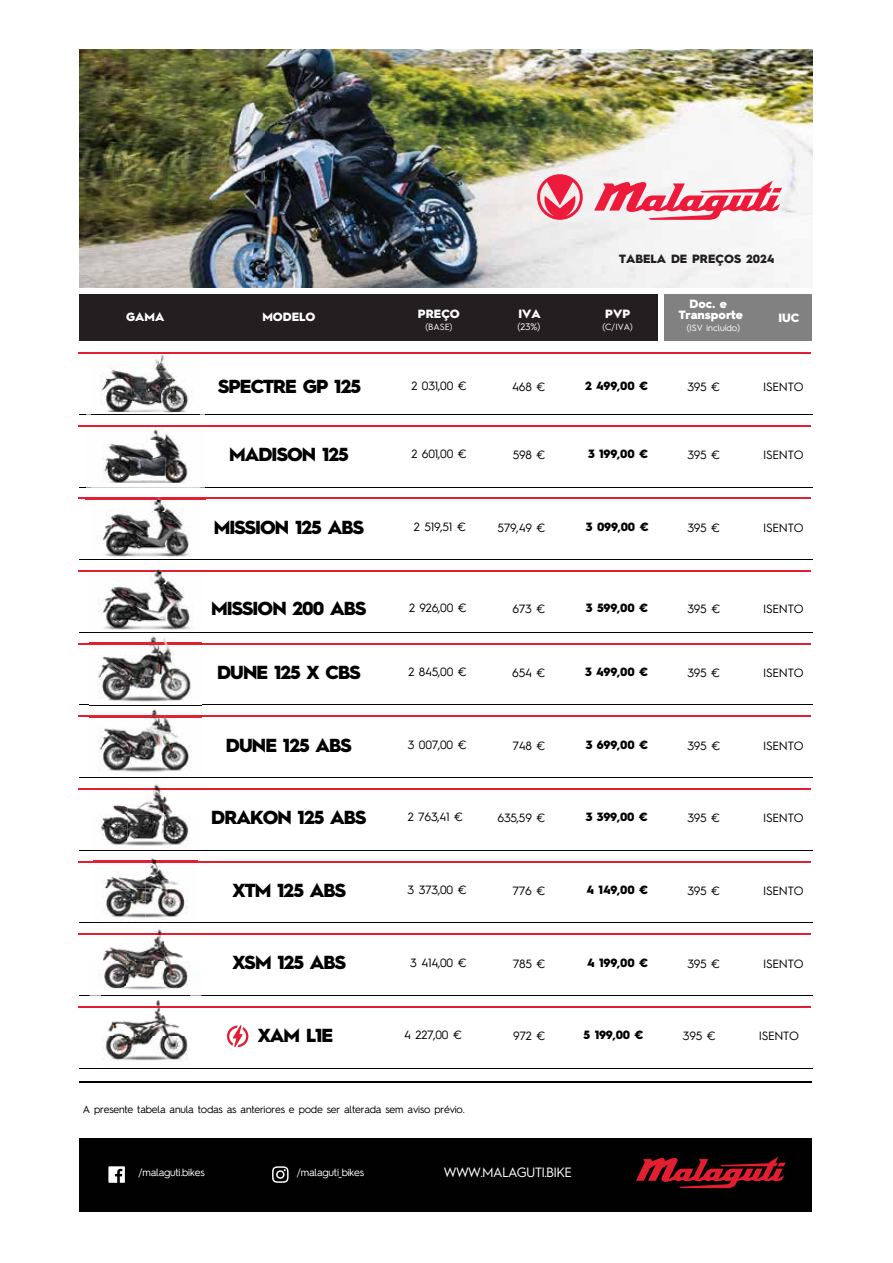
<style>
.page{position:relative;width:893px;height:1263px;background:#fff}
.page>*{position:absolute;margin:0;border:0;box-sizing:border-box;transform-origin:0 0}
.t1{font:900 18.9px "Hurme Geometric Sans 2";letter-spacing:-.045em;color:#010101}
.t2{font:13.5px "Hurme Geometric Sans 2";letter-spacing:-.045em;color:#fff}
.t3{font:12px "Hurme Geometric Sans 2";letter-spacing:-.02em;color:#010101}
.t4{font:900 12px "Hurme Geometric Sans 2";letter-spacing:-.02em;color:#010101}
.t5{font:900 12px/10.5px "Hurme Geometric Sans 2";color:#fff;text-align:center}
.t6{font:900 12px "Hurme Geometric Sans 2";color:#231f20}
.t7{font:10.5px "Hurme Geometric Sans 2";letter-spacing:-.02em;color:#010101}
.t8{font:10.5px "Hurme Geometric Sans 2";letter-spacing:-.02em;color:#fff}
.t9{font:9.6px "Hurme Geometric Sans 2";color:#fff}
.t10{font:9px "Hurme Geometric Sans 2";color:#fff}
</style>
<div class="page">
<div style="left:80px;top:294px;width:578px;height:47px;background:#231f20"></div>
<img style="left:79px;top:49px;width:734px;height:239px">
<div style="left:665px;top:294px;width:147px;height:47px;background:#818181"></div>
<div style="left:80px;top:1138px;width:732px;height:73px;background:#010101"></div>
<svg style="left:108px;top:1166px;width:17px;height:17px"></svg>
<svg style="left:272px;top:1166px;width:17px;height:17px"></svg>
<hr style="left:79px;top:1081px;width:733px;height:1px;background:#010101">
<hr style="left:79px;top:352px;width:732px;height:1px;background:#e31e30">
<hr style="left:79px;top:414px;width:734px;height:1px;background:#010101">
<hr style="left:79px;top:498px;width:732px;height:1px;background:#e31e30">
<hr style="left:79px;top:560px;width:734px;height:1px;background:#010101">
<hr style="left:79px;top:570px;width:732px;height:2px;background:#e31e30">
<hr style="left:79px;top:632px;width:734px;height:1px;background:#010101">
<hr style="left:79px;top:643px;width:732px;height:1px;background:#e31e30">
<hr style="left:79px;top:705px;width:734px;height:1px;background:#010101">
<hr style="left:79px;top:716px;width:732px;height:1px;background:#e31e30">
<hr style="left:79px;top:777px;width:734px;height:1px;background:#010101">
<hr style="left:79px;top:788px;width:732px;height:2px;background:#e31e30">
<hr style="left:79px;top:850px;width:734px;height:1px;background:#010101">
<hr style="left:79px;top:861px;width:732px;height:1px;background:#e31e30">
<hr style="left:79px;top:923px;width:734px;height:1px;background:#010101">
<hr style="left:79px;top:933px;width:732px;height:2px;background:#e31e30">
<hr style="left:79px;top:995px;width:734px;height:1px;background:#010101">
<svg style="left:636px;top:1157px;width:150px;height:31px"></svg>
<svg style="left:594px;top:180px;width:188px;height:40px"></svg>
<svg style="left:537px;top:174px;width:46px;height:46px"></svg>
<img style="left:90px;top:569px;width:111px;height:278px">
<img style="left:90px;top:702px;width:111px;height:4px">
<img style="left:90px;top:716px;width:111px;height:1px">
<img style="left:90px;top:643px;width:111px;height:1px">
<img style="left:99px;top:501px;width:91px;height:55px">
<img style="left:90px;top:570px;width:111px;height:2px">
<img style="left:90px;top:630px;width:111px;height:6px">
<img style="left:103px;top:924px;width:80px;height:37px">
<img style="left:101px;top:961px;width:26px;height:27px">
<img style="left:127px;top:961px;width:37px;height:27px">
<img style="left:164px;top:961px;width:26px;height:27px">
<img style="left:103px;top:933px;width:80px;height:2px">
<img style="left:90px;top:995px;width:111px;height:1px">
<img style="left:93px;top:858px;width:105px;height:66px">
<img style="left:93px;top:861px;width:105px;height:1px">
<img style="left:91px;top:788px;width:109px;height:2px">
<img style="left:92px;top:353px;width:107px;height:59px">
<img style="left:102px;top:988px;width:87px;height:74px">
<img style="left:102px;top:995px;width:87px;height:1px">
<hr style="left:79px;top:1006px;width:732px;height:1px;background:#e31e30">
<hr style="left:79px;top:1068px;width:734px;height:1px;background:#010101">
<hr style="left:79px;top:425px;width:732px;height:2px;background:#e31e30">
<hr style="left:79px;top:487px;width:734px;height:1px;background:#010101">
<img style="left:86px;top:412px;width:119px;height:89px">
<img style="left:91px;top:498px;width:109px;height:1px">
<img style="left:91px;top:483px;width:109px;height:4px">
<img style="left:86px;top:414px;width:119px;height:1px">
<img style="left:92px;top:414px;width:107px;height:1px">
<svg style="left:227px;top:1025px;width:22px;height:22px"></svg>
<p class="t5" style="left:126px;top:311px;width:40px">GAMA</p>
<p class="t6" style="left:619px;top:250px;width:157px">TABELA DE PREÇOS 2024</p>
<p class="t5" style="left:679px;top:298px;width:66px">Doc. e<br>Transporte</p>
<p class="t10" style="left:687px;top:321px;width:55px">(ISV incluído)</p>
<p class="t5" style="left:518px;top:308px;width:24px">IVA</p>
<p class="t9" style="left:518px;top:320px;width:24px">(23%)</p>
<p class="t5" style="left:418px;top:308px;width:43px">PREÇO</p>
<p class="t10" style="left:426px;top:320px;width:28px">(BASE)</p>
<p class="t5" style="left:605px;top:308px;width:26px">PVP</p>
<p class="t10" style="left:602px;top:320px;width:32px">(C/IVA)</p>
<p class="t5" style="left:262px;top:311px;width:55px">MODELO</p>
<p class="t5" style="left:778px;top:312px;width:22px">IUC</p>
<h1 class="t1" style="left:218px;top:373px;width:144px">SPECTRE GP 125</h1>
<p class="t3" style="left:411px;top:377px;width:57px">2 031,00 €</p>
<p class="t3" style="left:512px;top:379px;width:35px">468 €</p>
<p class="t4" style="left:585px;top:377px;width:65px">2 499,00 €</p>
<p class="t3" style="left:687px;top:379px;width:34px">395 €</p>
<p class="t3" style="left:763px;top:379px;width:42px">ISENTO</p>
<h1 class="t1" style="left:229px;top:441px;width:121px">MADISON 125</h1>
<p class="t3" style="left:411px;top:446px;width:57px">2 601,00 €</p>
<p class="t3" style="left:513px;top:447px;width:34px">598 €</p>
<p class="t4" style="left:588px;top:446px;width:62px">3 199,00 €</p>
<p class="t3" style="left:687px;top:447px;width:34px">395 €</p>
<p class="t3" style="left:763px;top:447px;width:42px">ISENTO</p>
<h1 class="t1" style="left:214px;top:514px;width:152px">MISSION 125 ABS</h1>
<p class="t3" style="left:414px;top:518px;width:54px">2 519,51 €</p>
<p class="t3" style="left:497px;top:519px;width:49px">579,49 €</p>
<p class="t4" style="left:586px;top:518px;width:64px">3 099,00 €</p>
<p class="t3" style="left:687px;top:519px;width:34px">395 €</p>
<p class="t3" style="left:763px;top:519px;width:42px">ISENTO</p>
<h1 class="t1" style="left:211px;top:595px;width:157px">MISSION 200 ABS</h1>
<p class="t3" style="left:409px;top:599px;width:59px">2 926,00 €</p>
<p class="t3" style="left:512px;top:601px;width:35px">673 €</p>
<p class="t4" style="left:586px;top:599px;width:64px">3 599,00 €</p>
<p class="t3" style="left:687px;top:601px;width:34px">395 €</p>
<p class="t3" style="left:763px;top:601px;width:42px">ISENTO</p>
<h1 class="t1" style="left:217px;top:659px;width:145px">DUNE 125 X CBS</h1>
<p class="t3" style="left:408px;top:663px;width:60px">2 845,00 €</p>
<p class="t3" style="left:512px;top:664px;width:35px">654 €</p>
<p class="t4" style="left:585px;top:663px;width:65px">3 499,00 €</p>
<p class="t3" style="left:687px;top:664px;width:34px">395 €</p>
<p class="t3" style="left:763px;top:664px;width:42px">ISENTO</p>
<h1 class="t1" style="left:226px;top:732px;width:127px">DUNE 125 ABS</h1>
<p class="t3" style="left:408px;top:736px;width:60px">3 007,00 €</p>
<p class="t3" style="left:512px;top:737px;width:34px">748 €</p>
<p class="t4" style="left:586px;top:736px;width:64px">3 699,00 €</p>
<p class="t3" style="left:687px;top:737px;width:34px">395 €</p>
<p class="t3" style="left:763px;top:737px;width:42px">ISENTO</p>
<h1 class="t1" style="left:211px;top:804px;width:157px">DRAKON 125 ABS</h1>
<p class="t3" style="left:408px;top:809px;width:57px">2 763,41 €</p>
<p class="t3" style="left:497px;top:810px;width:49px">635,59 €</p>
<p class="t4" style="left:586px;top:809px;width:64px">3 399,00 €</p>
<p class="t3" style="left:687px;top:810px;width:34px">395 €</p>
<p class="t3" style="left:763px;top:810px;width:42px">ISENTO</p>
<h1 class="t1" style="left:233px;top:877px;width:115px">XTM 125 ABS</h1>
<p class="t3" style="left:408px;top:881px;width:61px">3 373,00 €</p>
<p class="t3" style="left:512px;top:882px;width:34px">776 €</p>
<p class="t4" style="left:587px;top:881px;width:63px">4 149,00 €</p>
<p class="t3" style="left:687px;top:882px;width:34px">395 €</p>
<p class="t3" style="left:763px;top:882px;width:42px">ISENTO</p>
<h1 class="t1" style="left:232px;top:949px;width:115px">XSM 125 ABS</h1>
<p class="t3" style="left:410px;top:954px;width:58px">3 414,00 €</p>
<p class="t3" style="left:513px;top:955px;width:34px">785 €</p>
<p class="t4" style="left:587px;top:954px;width:63px">4 199,00 €</p>
<p class="t3" style="left:687px;top:955px;width:34px">395 €</p>
<p class="t3" style="left:763px;top:955px;width:42px">ISENTO</p>
<h1 class="t1" style="left:258px;top:1022px;width:77px">XAM L1E</h1>
<p class="t3" style="left:404px;top:1026px;width:59px">4 227,00 €</p>
<p class="t3" style="left:513px;top:1028px;width:34px">972 €</p>
<p class="t4" style="left:584px;top:1026px;width:62px">5 199,00 €</p>
<p class="t3" style="left:683px;top:1028px;width:34px">395 €</p>
<p class="t3" style="left:759px;top:1028px;width:42px">ISENTO</p>
<p class="t7" style="left:83px;top:1102px;width:383px">A presente tabela anula todas as anteriores e pode ser alterada sem aviso prévio.</p>
<p class="t8" style="left:138px;top:1165px;width:68px">/malaguti.bikes</p>
<p class="t2" style="left:444px;top:1163px;width:130px">WWW.MALAGUTI.BIKE</p>
<p class="t8" style="left:297px;top:1165px;width:69px">/malaguti_bikes</p>
</div>
